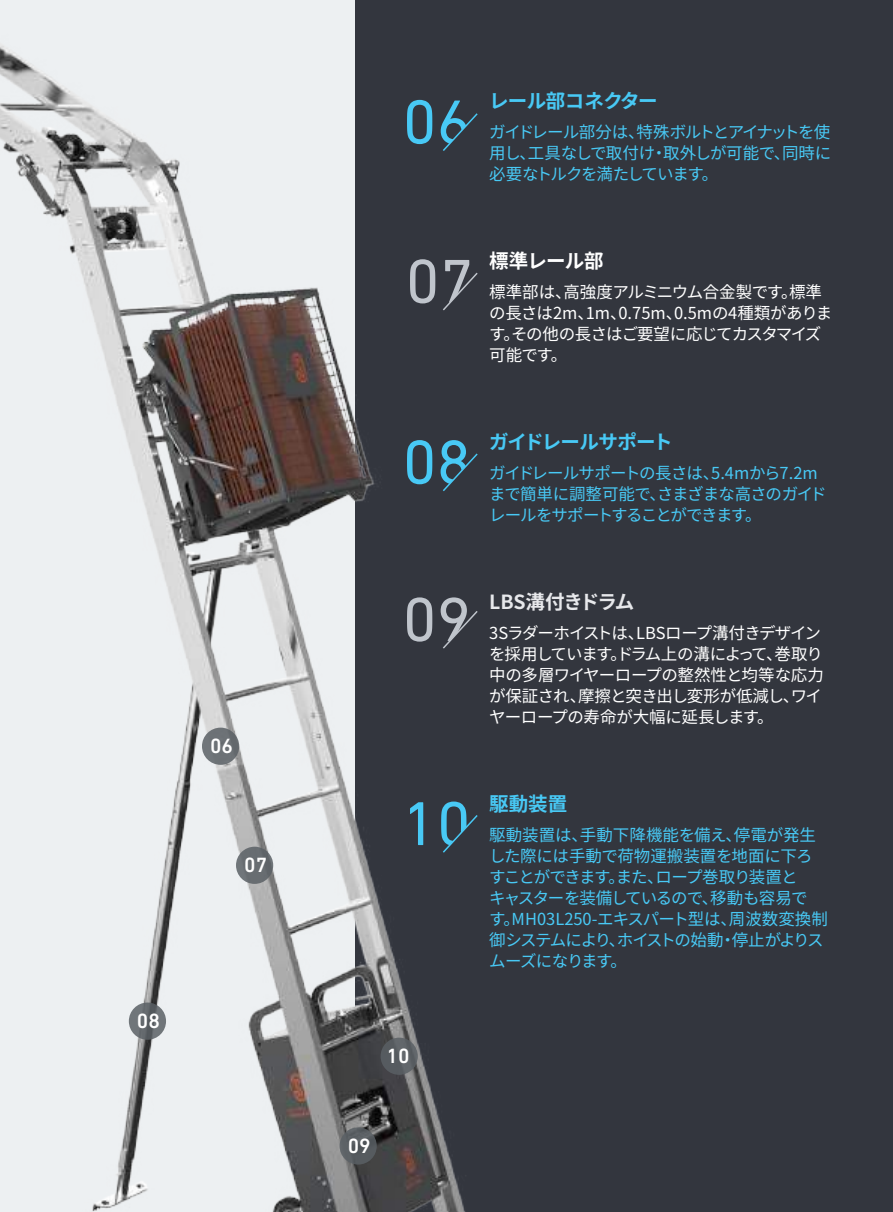
<style>
.page{position:relative;width:893px;height:1212px;background:#fff}
.page>*{position:absolute;margin:0;border:0;box-sizing:border-box;transform-origin:0 0}
.t1{font:63px "DIN Next LT Pro";color:#48c9f5}
.t2{font:63px "DIN Next LT Pro";color:#c0c5cc}
.t3{font:500 21px "DIN Next LT Pro";color:#fff}
.t4{font:700 19.5px "Noto Sans CJ Kjp";letter-spacing:-.03em;color:#48c9f5}
.t5{font:700 19.5px "Noto Sans CJ Kjp";letter-spacing:-.05em;color:#48c9f5}
.t6{font:700 19.5px "Noto Sans CJ Kjp";letter-spacing:-.04em;color:#e7e8eb}
.t7{font:700 19.5px "Noto Sans CJ Kjp";letter-spacing:-.03em;color:#fff}
.t8{font:16.5px/21px "Noto Sans CJ Kjp";letter-spacing:-.045em;color:#48c9f5}
.t9{font:16.5px/21px "Noto Sans CJ Kjp";letter-spacing:-.035em;color:#fff}
</style>
<div class="page">
<div style="left:355px;top:0;width:538px;height:1212px;background:#33363e"></div>
<img style="left:0;top:0;width:466px;height:1212px">
<svg style="left:441px;top:112px;width:37px;height:41px"></svg>
<svg style="left:441px;top:452px;width:37px;height:41px"></svg>
<svg style="left:441px;top:271px;width:37px;height:41px"></svg>
<svg style="left:441px;top:609px;width:37px;height:41px"></svg>
<div style="left:202px;top:728px;width:37px;height:37px;background:#6d7276;border-radius:50%"></div>
<svg style="left:129px;top:1002px;width:37px;height:38px"></svg>
<div style="left:340px;top:1127px;width:37px;height:37px;background:#5a6065;border-radius:50%"></div>
<div style="left:381px;top:1037px;width:37px;height:38px;background:#5a6065;border-radius:50%"></div>
<div style="left:236px;top:847px;width:37px;height:37px;background:#686d71;border-radius:50%"></div>
<svg style="left:441px;top:813px;width:37px;height:41px"></svg>
<p class="t3" style="left:210px;top:734px;width:25px">06</p>
<p class="t3" style="left:244px;top:853px;width:25px">07</p>
<p class="t3" style="left:137px;top:1009px;width:25px">08</p>
<h1 class="t1" style="left:403px;top:86px;width:70px">06</h1>
<p class="t4" style="left:489px;top:90px;width:170px">レール部コネクター</p>
<p class="t8" style="left:489px;top:121px;width:344px;text-align:justify">ガイドレール部分は、特殊ボルトとアイナットを使用し、工具なしで取付け・取外しが可能で、同時に必要なトルクを満たしています。</p>
<h1 class="t2" style="left:406px;top:245px;width:70px">07</h1>
<p class="t7" style="left:489px;top:250px;width:116px">標準レール部</p>
<p class="t9" style="left:489px;top:281px;width:345px">標準部は、高強度アルミニウム合金製です。標準の長さは2m、1m、0.75m、0.5mの4種類があります。その他の長さはご要望に応じてカスタマイズ可能です。</p>
<h1 class="t1" style="left:403px;top:426px;width:70px">08</h1>
<p class="t5" style="left:489px;top:431px;width:185px">ガイドレールサポート</p>
<p class="t8" style="left:489px;top:462px;width:339px">ガイドレールサポートの長さは、5.4mから7.2mまで簡単に調整可能で、さまざまな高さのガイドレールをサポートすることができます。</p>
<h1 class="t2" style="left:403px;top:583px;width:70px">09</h1>
<p class="t6" style="left:489px;top:591px;width:147px">LBS溝付きドラム</p>
<p class="t9" style="left:489px;top:622px;width:336px">3Sラダーホイストは、LBSロープ溝付きデザインを採用しています。ドラム上の溝によって、巻取り中の多層ワイヤーロープの整然性と均等な応力が保証され、摩擦と突き出し変形が低減し、ワイヤーロープの寿命が大幅に延長します。</p>
<h1 class="t1" style="left:403px;top:787px;width:70px">10</h1>
<p class="t4" style="left:489px;top:793px;width:79px">駆動装置</p>
<p class="t8" style="left:489px;top:824px;width:340px">駆動装置は、手動下降機能を備え、停電が発生した際には手動で荷物運搬装置を地面に下ろすことができます。また、ロープ巻取り装置と<br>キャスターを装備しているので、移動も容易です。MH03L250-エキスパート型は、周波数変換制御システムにより、ホイストの始動・停止がよりスムーズになります。</p>
<p class="t3" style="left:387px;top:1044px;width:25px">10</p>
<p class="t3" style="left:348px;top:1134px;width:25px">09</p>
</div>
